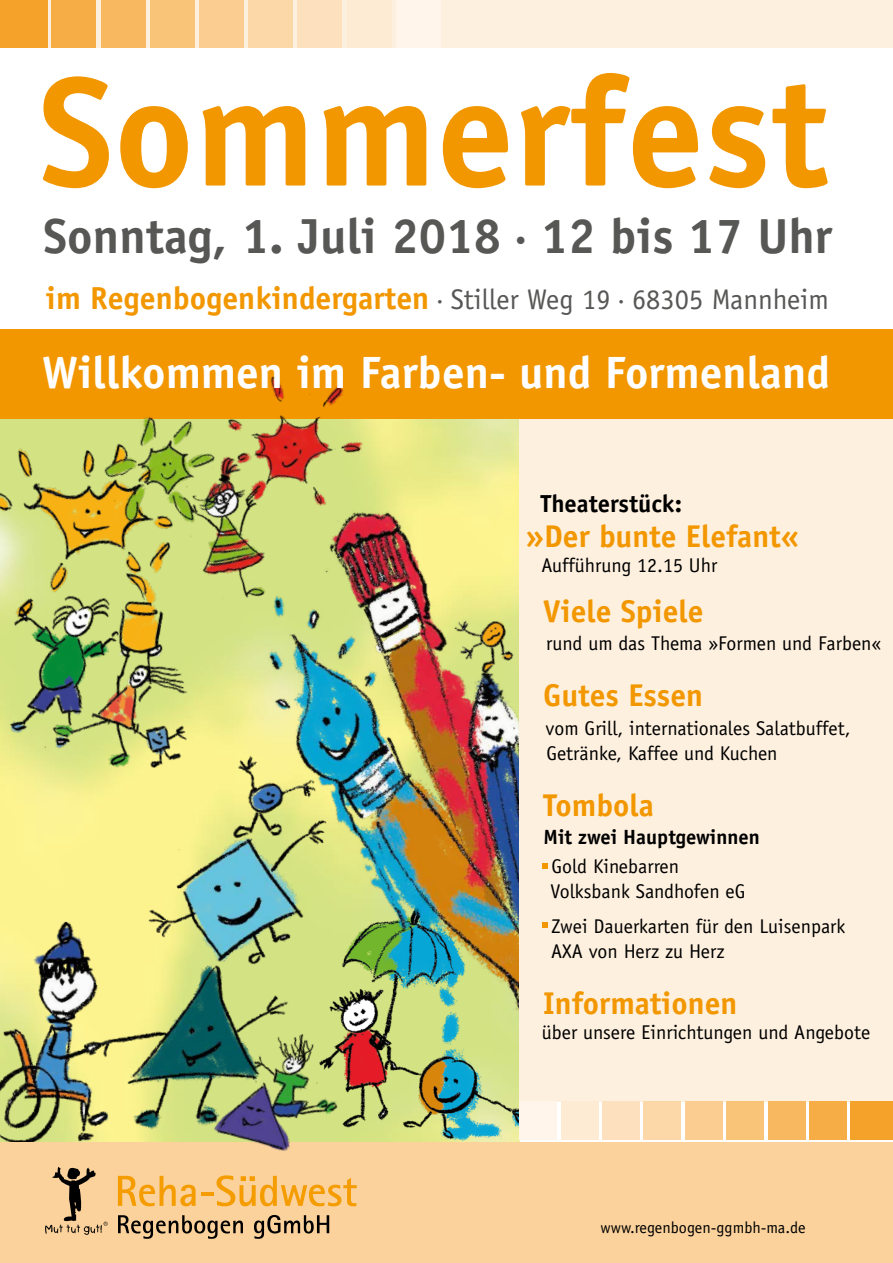
<style>
.page{position:relative;width:893px;height:1263px;background:#fff}
.page>*{position:absolute;margin:0;border:0;box-sizing:border-box;transform-origin:0 0}
.t1{font:700 155.55px "Officina Sans";color:#f29700}
.t2{font:700 49.35px "Officina Sans";color:#575756}
.t3{font:700 45.3px "Officina Sans";color:#fff}
.t4{font:700 31.5px "Officina Sans";color:#f29700}
.t5{font:28.5px "Officina Sans";color:#575756}
.t6{font:700 24.6px "Officina Sans";color:#000}
.t7{font:700 20.55px "Officina Sans";color:#000}
.t8{font:19.95px/25.2px "Officina Sans";color:#000}
.t9{font:16.2px "Officina Sans";color:#000}
.s1{font-weight:700;font-size:31.8px;color:#f29700}
</style>
<div class="page">
<img style="left:248px;top:452px;width:478px;height:690px">
<img style="left:0;top:418px;width:248px;height:314px">
<img style="left:438px;top:586px;width:81px;height:96px">
<img style="left:0;top:732px;width:339px;height:410px">
<div style="left:519px;top:418px;width:374px;height:683px;background:#fef0df"></div>
<div style="left:0;top:0;width:893px;height:48px;background:#fef0df"></div>
<div style="left:0;top:329px;width:893px;height:89px;background:#f29700"></div>
<div style="left:0;top:0;width:47px;height:48px;background:#f4a229"></div>
<div style="left:52px;top:0;width:44px;height:48px;background:#f6ad45"></div>
<div style="left:101px;top:0;width:44px;height:48px;background:#f8b85f"></div>
<div style="left:150px;top:0;width:45px;height:48px;background:#f9c378"></div>
<div style="left:199px;top:0;width:45px;height:48px;background:#fbcd90"></div>
<div style="left:248px;top:0;width:45px;height:48px;background:#fcd7a7"></div>
<div style="left:297px;top:0;width:45px;height:48px;background:#fde1be"></div>
<div style="left:347px;top:0;width:44px;height:48px;background:#feebd4"></div>
<div style="left:396px;top:0;width:45px;height:48px;background:#fff5ea"></div>
<svg style="left:542px;top:863px;width:6px;height:6px"></svg>
<svg style="left:542px;top:922px;width:6px;height:6px"></svg>
<div style="left:0;top:1142px;width:893px;height:121px;background:#fbd29b"></div>
<div style="left:851px;top:1101px;width:42px;height:39px;background:#f4a229"></div>
<div style="left:809px;top:1101px;width:38px;height:39px;background:#f6ad45"></div>
<div style="left:768px;top:1101px;width:37px;height:39px;background:#f8b85f"></div>
<div style="left:726px;top:1101px;width:38px;height:39px;background:#f9c378"></div>
<div style="left:685px;top:1101px;width:38px;height:39px;background:#fbcd90"></div>
<div style="left:644px;top:1101px;width:37px;height:39px;background:#fcd7a7"></div>
<div style="left:602px;top:1101px;width:38px;height:39px;background:#fde1be"></div>
<div style="left:561px;top:1101px;width:37px;height:39px;background:#feebd4"></div>
<div style="left:519px;top:1101px;width:38px;height:39px;background:#fff5ea"></div>
<svg style="left:118px;top:1176px;width:78px;height:30px"></svg>
<hr style="left:201px;top:1192px;width:13px;height:4px;background:#f59c00">
<svg style="left:217px;top:1175px;width:140px;height:31px"></svg>
<svg style="left:45px;top:1167px;width:63px;height:68px"></svg>
<svg style="left:118px;top:1215px;width:125px;height:24px"></svg>
<svg style="left:254px;top:1215px;width:75px;height:24px"></svg>
<img style="left:87px;top:376px;width:325px;height:263px">
<img style="left:209px;top:1011px;width:150px;height:140px">
<h1 class="t1" style="left:39px;top:36px;width:791px">Sommerfest</h1>
<h2 class="t2" style="left:44px;top:205px;width:790px">Sonntag, 1. Juli 2018 · 12 bis 17 Uhr</h2>
<h3 class="t5" style="left:46px;top:283px;width:784px"><span class="s1">im Regenbogenkindergarten</span> · Stiller Weg 19 · 68305 Mannheim</h3>
<h3 class="t3" style="left:42px;top:345px;width:789px">Willkommen im Farben- und Formenland</h3>
<p class="t6" style="left:540px;top:488px;width:143px">Theaterstück:</p>
<h3 class="t4" style="left:526px;top:516px;width:276px">»Der bunte Elefant«</h3>
<p class="t8" style="left:542px;top:553px;width:177px">Aufführung 12.15 Uhr</p>
<h3 class="t4" style="left:543px;top:592px;width:162px">Viele Spiele</h3>
<p class="t8" style="left:546px;top:631px;width:336px">rund um das Thema »Formen und Farben«</p>
<h3 class="t4" style="left:543px;top:676px;width:161px">Gutes Essen</h3>
<p class="t8" style="left:545px;top:715px;width:307px">vom Grill, internationales Salatbuffet,<br>Getränke, Kaffee und Kuchen</p>
<h3 class="t4" style="left:543px;top:785px;width:112px">Tombola</h3>
<p class="t7" style="left:543px;top:824px;width:218px">Mit zwei Hauptgewinnen</p>
<p class="t8" style="left:550px;top:854px;width:197px">Gold Kinebarren<br>Volksbank Sandhofen eG</p>
<p class="t8" style="left:551px;top:913px;width:296px">Zwei Dauerkarten für den Luisenpark<br>AXA von Herz zu Herz</p>
<h3 class="t4" style="left:543px;top:983px;width:196px">Informationen</h3>
<p class="t8" style="left:542px;top:1019px;width:330px">über unsere Einrichtungen und Angebote</p>
<p class="t9" style="left:601px;top:1218px;width:206px">www.regenbogen-ggmbh-ma.de</p>
</div>
